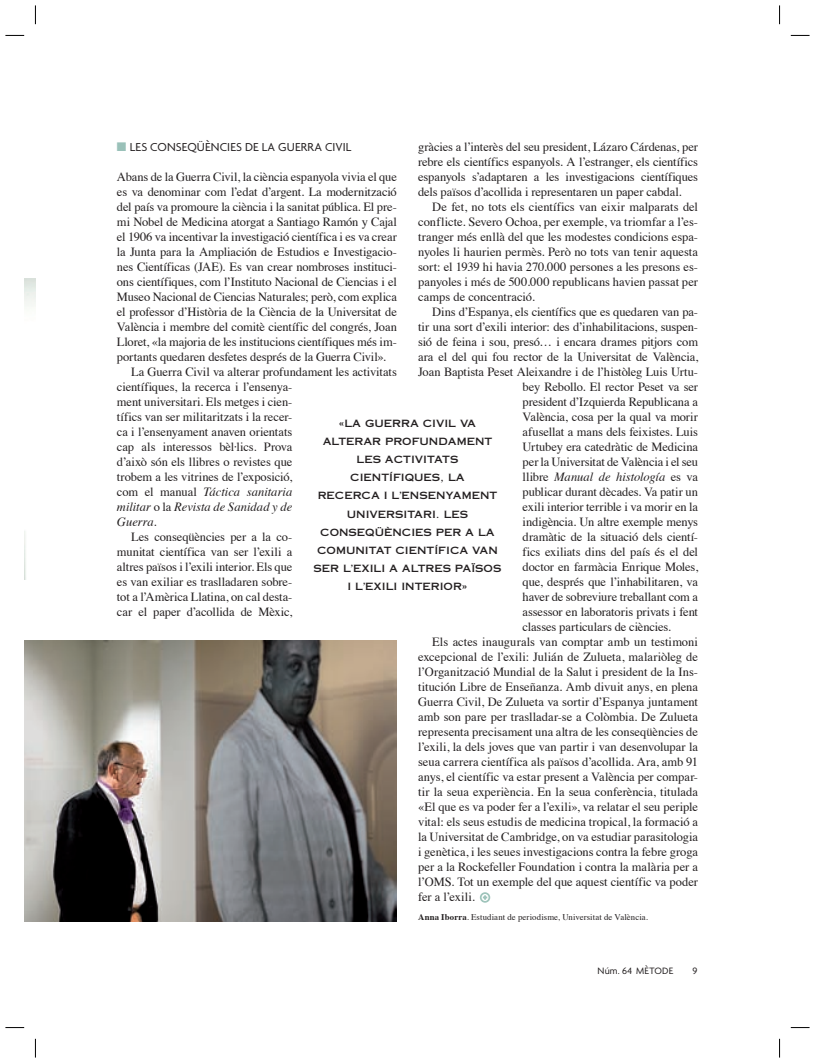
<style>
.page{position:relative;width:815px;height:1063px;background:#fff}
.page>*{position:absolute;margin:0;border:0;box-sizing:border-box;transform-origin:0 0}
.t1{font:12.5px/15px "Times";letter-spacing:-.01em;color:#231f20;text-align:justify}
.t2{font:italic 12.5px "Times";color:#231f20}
.t3{font:12.5px "Agenda";letter-spacing:.01em;color:#231f20}
.t4{font:10px/18.1px "Copperplate Thirty One AB";color:#231f20;text-align:center}
.t5{font:10px "Agenda";letter-spacing:.025em;color:#231f20}
.t6{font:8.75px "Times";letter-spacing:.01em;color:#231f20}
.s1{color:#9ac1b9}
.s2{font-style:normal}
.s3{font-weight:700}
</style>
<div class="page">
<img style="left:25px;top:640px;width:372px;height:281px">
<div style="left:480px;top:892px;width:10px;height:11px;border:2px solid #9fc4bb;border-radius:50%"></div>
<svg style="left:483px;top:895px;width:4px;height:5px"></svg>
<svg style="left:5px;top:35px;width:19px;height:1px"></svg>
<svg style="left:791px;top:35px;width:19px;height:1px"></svg>
<svg style="left:5px;top:1027px;width:19px;height:1px"></svg>
<svg style="left:791px;top:1027px;width:19px;height:1px"></svg>
<svg style="left:35px;top:5px;width:1px;height:19px"></svg>
<svg style="left:35px;top:1039px;width:1px;height:19px"></svg>
<svg style="left:779px;top:5px;width:1px;height:19px"></svg>
<svg style="left:779px;top:1039px;width:1px;height:19px"></svg>
<p class="t3" style="left:117px;top:142px;width:236px"><span class="s1">■</span> LES CONSEQÜÈNCIES DE LA GUERRA CIVIL</p>
<p class="t1" style="left:117px;top:170px;width:281px">Abans de la Guerra Civil, la ciència espanyola vivia el que</p>
<p class="t1" style="left:117px;top:185px;width:281px">es va denominar com l’edat d’argent. La modernització</p>
<p class="t1" style="left:117px;top:200px;width:281px">del país va promoure la ciència i la sanitat pública. El pre-</p>
<p class="t1" style="left:117px;top:215px;width:281px">mi Nobel de Medicina atorgat a Santiago Ramón y Cajal</p>
<p class="t1" style="left:117px;top:230px;width:282px">el 1906 va incentivar la investigació científica i es va crear</p>
<p class="t1" style="left:117px;top:245px;width:281px">la Junta para la Ampliación de Estudios e Investigacio-</p>
<p class="t1" style="left:117px;top:260px;width:281px">nes Científicas (JAE). Es van crear nombroses instituci-</p>
<p class="t1" style="left:117px;top:275px;width:281px">ons científiques, com l’Instituto Nacional de Ciencias i el</p>
<p class="t1" style="left:117px;top:290px;width:281px">Museo Nacional de Ciencias Naturales; però, com explica</p>
<p class="t1" style="left:117px;top:305px;width:281px">el professor d’Història de la Ciència de la Universitat de</p>
<p class="t1" style="left:117px;top:320px;width:282px">València i membre del comitè científic del congrés, Joan</p>
<p class="t1" style="left:117px;top:335px;width:282px">Lloret, «la majoria de les institucions científiques més im-</p>
<p class="t1" style="left:117px;top:350px;width:271px">portants quedaren desfetes després de la Guerra Civil».</p>
<p class="t1" style="left:131px;top:365px;width:267px">La Guerra Civil va alterar profundament les activitats</p>
<p class="t1" style="left:117px;top:380px;width:177px">científiques, la recerca i l’ensenya-</p>
<p class="t1" style="left:117px;top:395px;width:177px">ment universitari. Els metges i cien-</p>
<p class="t1" style="left:117px;top:410px;width:177px">tífics van ser militaritzats i la recer-</p>
<p class="t1" style="left:117px;top:425px;width:177px">ca i l’ensenyament anaven orientats</p>
<p class="t1" style="left:117px;top:440px;width:177px">cap als interessos bèl·lics. Prova</p>
<p class="t1" style="left:117px;top:455px;width:177px">d’això són els llibres o revistes que</p>
<p class="t1" style="left:117px;top:470px;width:177px">trobem a les vitrines de l’exposició,</p>
<p class="t2" style="left:117px;top:486px;width:177px"><span class="s2">com el manual</span> Táctica sanitaria</p>
<p class="t2" style="left:117px;top:501px;width:177px">militar <span class="s2">o la</span> Revista de Sanidad y de</p>
<p class="t2" style="left:117px;top:516px;width:41px">Guerra<span class="s2">.</span></p>
<p class="t1" style="left:131px;top:530px;width:163px">Les conseqüències per a la co-</p>
<p class="t1" style="left:117px;top:545px;width:177px">munitat científica van ser l’exili a</p>
<p class="t1" style="left:117px;top:560px;width:177px">altres països i l’exili interior. Els que</p>
<p class="t1" style="left:117px;top:575px;width:177px">es van exiliar es traslladaren sobre-</p>
<p class="t1" style="left:117px;top:590px;width:177px">tot a l’Amèrica Llatina, on cal desta-</p>
<p class="t1" style="left:117px;top:605px;width:177px">car el paper d’acollida de Mèxic,</p>
<p class="t1" style="left:418px;top:140px;width:281px">gràcies a l’interès del seu president, Lázaro Cárdenas, per rebre els científics espanyols. A l’estranger, els científics espanyols s’adaptaren a les investigacions científiques dels països d’acollida i representaren un paper cabdal.</p>
<p class="t1" style="left:418px;top:200px;width:281px;text-indent:14px">De fet, no tots els científics van eixir malparats del conflicte. Severo Ochoa, per exemple, va triomfar a l’es&shy;tranger més enllà del que les modestes condicions espa&shy;nyoles li haurien permès. Però no tots van tenir aquesta sort: el 1939 hi havia 270.000 persones a les presons es&shy;panyoles i més de 500.000 republicans havien passat per camps de concentració.</p>
<p class="t1" style="left:432px;top:305px;width:267px">Dins d’Espanya, els científics que es quedaren van pa-</p>
<p class="t1" style="left:418px;top:320px;width:281px">tir una sort d’exili interior: des d’inhabilitacions, suspen-</p>
<p class="t1" style="left:418px;top:335px;width:281px">sió de feina i sou, presó… i encara drames pitjors com</p>
<p class="t1" style="left:418px;top:350px;width:281px">ara el del qui fou rector de la Universitat de València,</p>
<p class="t1" style="left:418px;top:365px;width:281px">Joan Baptista Peset Aleixandre i de l’històleg Luis Urtu-</p>
<p class="t1" style="left:523px;top:380px;width:177px">bey Rebollo. El rector Peset va ser</p>
<p class="t1" style="left:523px;top:395px;width:177px">president d’Izquierda Republicana a</p>
<p class="t1" style="left:523px;top:410px;width:177px">València, cosa per la qual va morir</p>
<p class="t1" style="left:523px;top:425px;width:177px">afusellat a mans dels feixistes. Luis</p>
<p class="t1" style="left:523px;top:440px;width:177px">Urtubey era catedràtic de Medicina</p>
<p class="t1" style="left:523px;top:455px;width:177px">per la Universitat de València i el seu</p>
<p class="t2" style="left:523px;top:472px;width:177px"><span class="s2">llibre</span> Manual de histología <span class="s2">es va</span></p>
<p class="t1" style="left:523px;top:485px;width:177px">publicar durant dècades. Va patir un</p>
<p class="t1" style="left:523px;top:500px;width:177px">exili interior terrible i va morir en la</p>
<p class="t1" style="left:523px;top:515px;width:177px">indigència. Un altre exemple menys</p>
<p class="t1" style="left:523px;top:530px;width:177px">dramàtic de la situació dels cientí-</p>
<p class="t1" style="left:523px;top:545px;width:177px">fics exiliats dins del país és el del</p>
<p class="t1" style="left:523px;top:560px;width:177px">doctor en farmàcia Enrique Moles,</p>
<p class="t1" style="left:523px;top:575px;width:177px">que, després que l’inhabilitaren, va</p>
<p class="t1" style="left:523px;top:590px;width:177px">haver de sobreviure treballant com a</p>
<p class="t1" style="left:523px;top:605px;width:177px">assessor en laboratoris privats i fent</p>
<p class="t1" style="left:523px;top:620px;width:150px">classes particulars de ciències.</p>
<p class="t1" style="left:432px;top:635px;width:267px">Els actes inaugurals van comptar amb un testimoni</p>
<p class="t1" style="left:418px;top:650px;width:281px">excepcional de l’exili: Julián de Zulueta, malariòleg de</p>
<p class="t1" style="left:418px;top:665px;width:281px">l’Organització Mundial de la Salut i president de la Ins-</p>
<p class="t1" style="left:418px;top:680px;width:281px">titución Libre de Enseñanza. Amb divuit anys, en plena</p>
<p class="t1" style="left:418px;top:695px;width:281px">Guerra Civil, De Zulueta va sortir d’Espanya juntament</p>
<p class="t1" style="left:418px;top:710px;width:281px">amb son pare per traslladar-se a Colòmbia. De Zulueta</p>
<p class="t1" style="left:418px;top:725px;width:281px">representa precisament una altra de les conseqüències de</p>
<p class="t1" style="left:418px;top:740px;width:281px">l’exili, la dels joves que van partir i van desenvolupar la</p>
<p class="t1" style="left:418px;top:755px;width:281px">seua carrera científica als països d’acollida. Ara, amb 91</p>
<p class="t1" style="left:418px;top:770px;width:282px">anys, el científic va estar present a València per compar-</p>
<p class="t1" style="left:418px;top:785px;width:281px">tir la seua experiència. En la seua conferència, titulada</p>
<p class="t1" style="left:418px;top:800px;width:281px">«El que es va poder fer a l’exili», va relatar el seu periple</p>
<p class="t1" style="left:418px;top:815px;width:282px">vital: els seus estudis de medicina tropical, la formació a</p>
<p class="t1" style="left:418px;top:830px;width:281px">la Universitat de Cambridge, on va estudiar parasitologia</p>
<p class="t1" style="left:418px;top:845px;width:281px">i genètica, i les seues investigacions contra la febre groga</p>
<p class="t1" style="left:418px;top:860px;width:281px">per a la Rockefeller Foundation i contra la malària per a</p>
<p class="t1" style="left:418px;top:875px;width:281px">l’OMS. Tot un exemple del que aquest científic va poder</p>
<p class="t1" style="left:418px;top:890px;width:58px">fer a l’exili.</p>
<p class="t6" style="left:418px;top:913px;width:231px"><span class="s3">Anna Iborra</span>. Estudiant de periodisme, Universitat de València.</p>
<p class="t4" style="left:314px;top:414px;width:189px">«LA GUERRA CIVIL VA<br>ALTERAR PROFUNDAMENT<br>LES ACTIVITATS<br>CIENTÍFIQUES, LA<br>RECERCA I L’ENSENYAMENT<br>UNIVERSITARI. LES<br>CONSEQÜÈNCIES PER A LA<br>COMUNITAT CIENTÍFICA VAN<br>SER L’EXILI A ALTRES PAÏSOS<br>I L’EXILI INTERIOR»</p>
<p class="t5" style="left:597px;top:967px;width:77px">Núm. 64 MÈTODE</p>
<p class="t5" style="left:693px;top:967px;width:6px">9</p>
</div>
